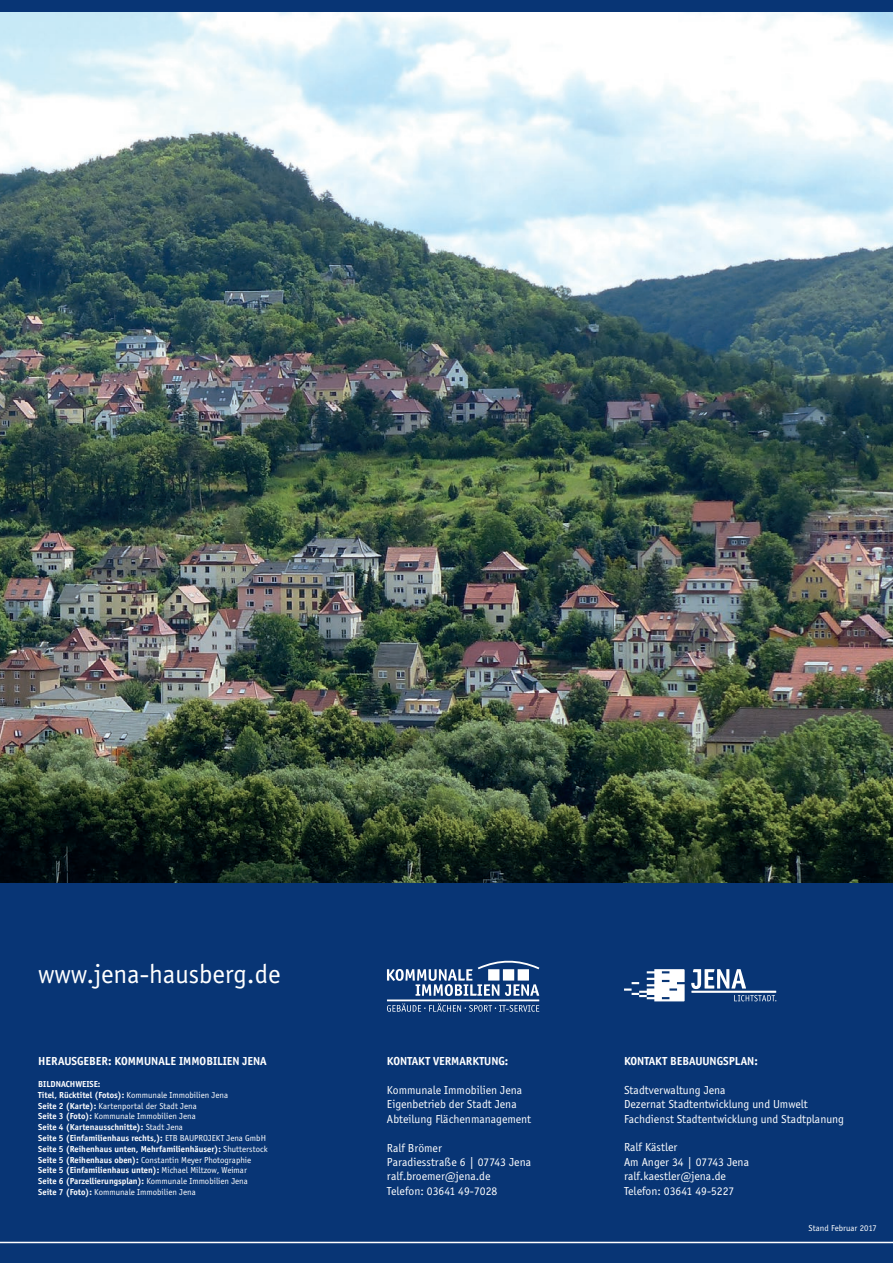
<style>
.page{position:relative;width:893px;height:1263px;background:#083575}
.page>*{position:absolute;margin:0;border:0;box-sizing:border-box;transform-origin:0 0}
.t1{font:27.45px "Officina Sans";color:#fff}
.t2{font:12px "Officina Sans";color:#fff}
.t3{font:700 12px "Officina Sans";color:#fff}
.t4{font:700 9px "Officina Sans";color:#fff}
.t5{font:9px "Officina Sans";color:#fff}
.s1{font-weight:400}
.s2{font-weight:700}
</style>
<div class="page">
<svg style="left:387px;top:1003px;width:152px;height:9px"></svg>
<hr style="left:387px;top:999px;width:152px;height:2px;background:#fff">
<svg style="left:387px;top:960px;width:152px;height:36px"></svg>
<hr style="left:0;top:1242px;width:893px;height:1px;background:#fff">
<img style="left:0;top:13px;width:893px;height:869px">
<svg style="left:691px;top:969px;width:55px;height:20px"></svg>
<hr style="left:691px;top:991px;width:85px;height:2px;background:#fff">
<svg style="left:734px;top:995px;width:42px;height:6px"></svg>
<svg style="left:624px;top:969px;width:61px;height:32px"></svg>
<p class="t1" style="left:38px;top:958px;width:244px">www.jena-hausberg.de</p>
<p class="t3" style="left:38px;top:1054px;width:230px">HERAUSGEBER: KOMMUNALE IMMOBILIEN JENA</p>
<p class="t4" style="left:38px;top:1078px;width:64px">BILDNACHWEISE:</p>
<p class="t4" style="left:38px;top:1089px;width:191px">Titel, Rücktitel (Fotos): <span class="s1">Kommunale Immobilien Jena</span></p>
<p class="t5" style="left:38px;top:1100px;width:160px"><span class="s2">Seite 2 (Karte):</span> Kartenportal der Stadt Jena</p>
<p class="t5" style="left:38px;top:1111px;width:159px"><span class="s2">Seite 3 (Foto):</span> Kommunale Immobilien Jena</p>
<p class="t4" style="left:38px;top:1122px;width:146px">Seite 4 (Kartenausschnitte): <span class="s1">Stadt Jena</span></p>
<p class="t4" style="left:38px;top:1132px;width:229px">Seite 5 (Einfamilienhaus rechts,): <span class="s1">ETB BAUPROJEKT Jena GmbH</span></p>
<p class="t4" style="left:38px;top:1143px;width:231px">Seite 5 (Reihenhaus unten, Mehrfamilienhäuser): <span class="s1">Shutterstock</span></p>
<p class="t5" style="left:38px;top:1154px;width:214px"><span class="s2">Seite 5 (Reihenhaus oben):</span> Constantin Meyer Photographie</p>
<p class="t4" style="left:38px;top:1165px;width:210px">Seite 5 (Einfamilienhaus unten): <span class="s1">Michael Miltzow, Weimar</span></p>
<p class="t4" style="left:38px;top:1176px;width:211px">Seite 6 (Parzellierungsplan): <span class="s1">Kommunale Immobilien Jena</span></p>
<p class="t5" style="left:38px;top:1187px;width:159px"><span class="s2">Seite 7 (Foto):</span> Kommunale Immobilien Jena</p>
<p class="t3" style="left:387px;top:1054px;width:123px">KONTAKT VERMARKTUNG:</p>
<p class="t2" style="left:387px;top:1083px;width:137px">Kommunale Immobilien Jena</p>
<p class="t2" style="left:387px;top:1098px;width:131px">Eigenbetrieb der Stadt Jena</p>
<p class="t2" style="left:387px;top:1112px;width:146px">Abteilung Flächenmanagement</p>
<p class="t2" style="left:387px;top:1141px;width:56px">Ralf Brömer</p>
<p class="t2" style="left:387px;top:1155px;width:146px">Paradiesstraße 6 | 07743 Jena</p>
<p class="t2" style="left:387px;top:1170px;width:105px">ralf.broemer@jena.de</p>
<p class="t2" style="left:387px;top:1184px;width:112px">Telefon: 03641 49-7028</p>
<p class="t3" style="left:624px;top:1054px;width:135px">KONTAKT BEBAUUNGSPLAN:</p>
<p class="t2" style="left:624px;top:1083px;width:103px">Stadtverwaltung Jena</p>
<p class="t2" style="left:624px;top:1097px;width:185px">Dezernat Stadtentwicklung und Umwelt</p>
<p class="t2" style="left:624px;top:1112px;width:222px">Fachdienst Stadtentwicklung und Stadtplanung</p>
<p class="t2" style="left:624px;top:1141px;width:55px">Ralf Kästler</p>
<p class="t2" style="left:624px;top:1155px;width:127px">Am Anger 34 | 07743 Jena</p>
<p class="t2" style="left:624px;top:1169px;width:104px">ralf.kaestler@jena.de</p>
<p class="t2" style="left:624px;top:1184px;width:112px">Telefon: 03641 49-5227</p>
<p class="t5" style="left:809px;top:1223px;width:70px">Stand Februar 2017</p>
</div>
